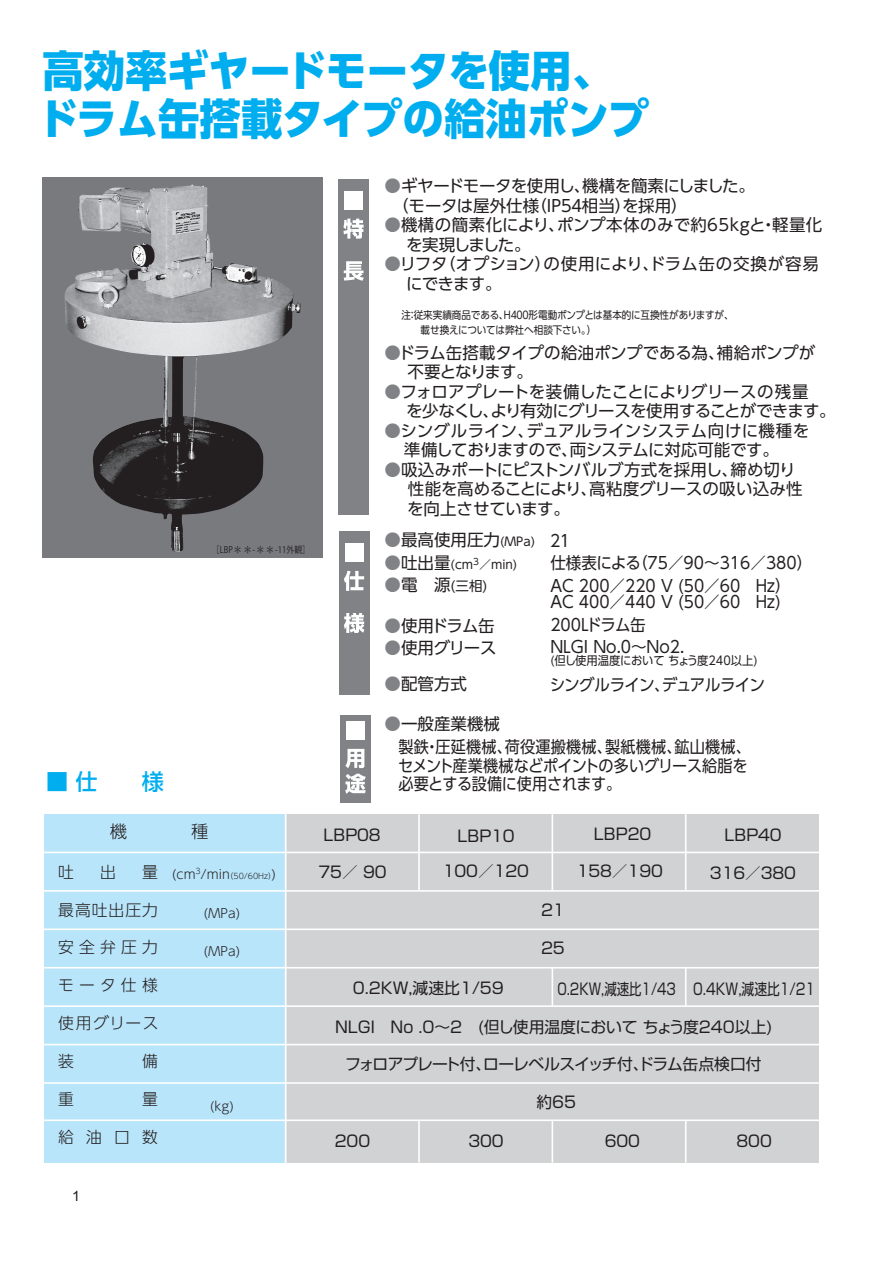
<style>
.page{position:relative;width:893px;height:1263px;background:#fff}
.page>*{position:absolute;margin:0;border:0;box-sizing:border-box;transform-origin:0 0}
.t1{font:42.75px/48px "UD Shin Go Pro Heavy 90 msp RKSJ H";letter-spacing:-.005em;color:#00aeef}
.t2{font:22.05px "UD Shin Go NT Pro Medium 90 msp RKSJ H";color:#00aeef}
.t3{font:16.5px/19.5px "UD Shin Go Pro Regular 90 msp RKSJ H";letter-spacing:-.005em;color:#231f20}
.t4{font:16.5px/22.5px "UD Shin Go Pro Regular 90 msp RKSJ H";letter-spacing:-.005em;color:#231f20;scale:.94 1}
.t5{font:16.5px/18.6px "UD Shin Go Pro Regular 90 msp RKSJ H";letter-spacing:-.005em;color:#231f20;scale:.92 1}
.t6{font:16.5px/19.5px "UD Shin Go Pro Regular 90 msp RKSJ H";letter-spacing:-.035em;color:#231f20}
.t7{font:16.5px/19.5px "UD Shin Go Pro Regular 90 msp RKSJ H";letter-spacing:-.025em;color:#231f20}
.t8{font:16.5px/19.5px "UD Shin Go Pro Regular 90 msp RKSJ H";letter-spacing:.025em;color:#231f20}
.t9{font:16.5px "UD Shin Go Pro Regular 90 msp RKSJ H";letter-spacing:.02em;color:#231f20}
.t10{font:16.5px "UD Shin Go Pro Regular 90 msp RKSJ H";letter-spacing:-.06em;color:#231f20;scale:.94 1}
.t11{font:15.75px "Shin Go Pro Regular 90 msp RKSJ H";letter-spacing:-.055em;color:#231f20}
.t12{font:15.75px "Shin Go Pro Regular 90 msp RKSJ H";color:#231f20}
.t13{font:15.75px "UD Shin Go Pro Light 90 msp RKSJ H";letter-spacing:.32em;color:#231f20}
.t14{font:15.75px "Shin Go Pro Regular 90 msp RKSJ H";color:#231f20;scale:.79 1}
.t15{font:14.25px "Arial";color:#231f20}
.t16{font:13.5px "UD Shin Go Pro Regular 90 msp RKSJ H";color:#231f20}
.t17{font:12.6px "UD Shin Go Pro Light 90 msp RKSJ H";color:#231f20}
.t18{font:12px "UD Shin Go Pro Regular 90 msp RKSJ H";color:#231f20;scale:.94 1}
.t19{font:12px "UD Shin Go Pro Regular 90 msp RKSJ H";color:#231f20}
.t20{font:10.65px/15.1px "UD Shin Go Pro Regular 90 msp RKSJ H";letter-spacing:-.015em;color:#231f20;scale:.9 1}
.t21{font:9px "Shin Go regular 90 msp RKSJ H";color:#231f20;scale:.88 1}
.t22{font:7.95px "UD Shin Go Pro Light 90 msp RKSJ H";color:#231f20}
.s1{color:#808285}
.s2{font-size:11.25px}
.s3{font-size:12.6px}
.s4{font-size:12px}
.s5{font-size:16.5px;color:#808285}
.s6{font-size:16.5px}
</style>
<div class="page">
<div style="left:43px;top:178px;width:280px;height:380px;background:#787a7d"></div>
<img style="left:65px;top:185px;width:236px;height:367px">
<div style="left:338px;top:179px;width:31px;height:335px;background:#808285"></div>
<div style="left:345px;top:191px;width:18px;height:19px;background:#fff"></div>
<svg style="left:343px;top:219px;width:21px;height:20px"></svg>
<svg style="left:344px;top:261px;width:20px;height:20px"></svg>
<div style="left:339px;top:531px;width:31px;height:164px;background:#808285"></div>
<div style="left:345px;top:544px;width:18px;height:18px;background:#fff"></div>
<svg style="left:344px;top:571px;width:20px;height:20px"></svg>
<svg style="left:344px;top:613px;width:20px;height:20px"></svg>
<div style="left:340px;top:715px;width:31px;height:87px;background:#808285"></div>
<div style="left:346px;top:721px;width:18px;height:18px;background:#fff"></div>
<svg style="left:345px;top:749px;width:19px;height:19px"></svg>
<svg style="left:345px;top:774px;width:21px;height:20px"></svg>
<div style="left:44px;top:814px;width:242px;height:349px;background:#b9e5fa"></div>
<div style="left:286px;top:814px;width:533px;height:349px;background:#d1d2d4"></div>
<hr style="left:44px;top:852px;width:775px;height:1px;background:#fff">
<hr style="left:44px;top:890px;width:775px;height:2px;background:#fff">
<hr style="left:44px;top:928px;width:775px;height:2px;background:#fff">
<hr style="left:44px;top:967px;width:775px;height:1px;background:#fff">
<hr style="left:44px;top:1005px;width:775px;height:2px;background:#fff">
<hr style="left:44px;top:1044px;width:775px;height:1px;background:#fff">
<hr style="left:44px;top:1082px;width:775px;height:2px;background:#fff">
<hr style="left:44px;top:1119px;width:775px;height:2px;background:#fff">
<hr style="left:285px;top:814px;width:2px;height:352px;background:#fff">
<hr style="left:418px;top:814px;width:2px;height:76px;background:#fff">
<hr style="left:552px;top:968px;width:1px;height:38px;background:#fff">
<hr style="left:552px;top:814px;width:1px;height:76px;background:#fff">
<hr style="left:685px;top:968px;width:1px;height:38px;background:#fff">
<hr style="left:685px;top:814px;width:1px;height:76px;background:#fff">
<hr style="left:418px;top:1120px;width:2px;height:43px;background:#fff">
<hr style="left:552px;top:1120px;width:1px;height:43px;background:#fff">
<hr style="left:685px;top:1120px;width:1px;height:43px;background:#fff">
<h1 class="t1" style="left:37px;top:46px;width:613px">高効率ギヤードモータを使用、ドラム缶搭載タイプの給油ポンプ</h1>
<p class="t7" style="left:392px;top:176px;width:364px;text-indent:-8px"><span class="s1">●</span>ギヤードモータを使用し、機構を簡素にしました。（モータは屋外仕様（ＩＰ５４相当）を採用）</p>
<p class="t8" style="left:406px;top:215px;width:418px;text-indent:-22px"><span class="s1">●</span>機構の簡素化により、ポンプ本体のみで約65kgと・軽量化を実現しました。</p>
<p class="t9" style="left:385px;top:251px;width:436px"><span class="s1">●</span>リフタ（オプション）の使用により、ドラム缶の交換が容易</p>
<p class="t20" style="left:401px;top:307px;width:370px">注：従来実績商品である、Ｈ４００形電動ポンプとは基本的に互換性がありますが、　 載せ換えについては弊社へ相談下さい。）</p>
<p class="t21" style="left:212px;top:544px;width:113px">［LBP<span class="s2">＊＊</span>-<span class="s2">＊＊</span>-11外観］</p>
<h2 class="t2" style="left:46px;top:763px;width:119px">■ 仕　　様</h2>
<p class="t13" style="left:58px;top:859px;width:17px">吐</p>
<p class="t13" style="left:100px;top:859px;width:17px">出</p>
<p class="t13" style="left:142px;top:859px;width:17px">量</p>
<p class="t13" style="left:58px;top:897px;width:101px">最高吐出圧力</p>
<p class="t13" style="left:58px;top:935px;width:101px">安全弁圧力</p>
<p class="t13" style="left:58px;top:972px;width:101px">モータ仕様</p>
<p class="t13" style="left:58px;top:1010px;width:102px">使用グリース</p>
<p class="t13" style="left:58px;top:1048px;width:17px">装</p>
<p class="t13" style="left:142px;top:1048px;width:17px">備</p>
<p class="t13" style="left:58px;top:1086px;width:17px">重</p>
<p class="t13" style="left:142px;top:1086px;width:17px">量</p>
<p class="t13" style="left:58px;top:1124px;width:101px">給油口数</p>
<p class="t22" style="left:172px;top:869px;width:106px"><span class="s3">(cm</span>３<span class="s3">/min</span>（50/60Hz）<span class="s3">)</span></p>
<p class="t17" style="left:203px;top:903px;width:38px">(MPa)</p>
<p class="t17" style="left:203px;top:941px;width:38px">(MPa)</p>
<p class="t17" style="left:210px;top:1096px;width:26px">(kg)</p>
<p class="t3" style="left:407px;top:342px;width:409px;text-indent:-23px"><span class="s1">●</span>ドラム缶搭載タイプの給油ポンプである為、補給ポンプが不要となります。</p>
<p class="t6" style="left:406px;top:381px;width:431px;text-indent:-22px"><span class="s1">●</span>フォロアプレートを装備したことによりグリースの残量<br>を少なくし、より有効にグリースを使用することができます。</p>
<p class="t3" style="left:404px;top:420px;width:407px;text-indent:-19px"><span class="s1">●</span>シングルライン、デュアルラインシステム向けに機種を準備しておりますので、両システムに対応可能です。</p>
<p class="t3" style="left:407px;top:459px;width:397px;text-indent:-23px"><span class="s1">●</span>吸込みポートにピストンバルブ方式を採用し、締め切り性能を高めることにより、高粘度グリースの吸い込み性を向上させています。</p>
<p class="t3" style="left:385px;top:530px;width:152px"><span class="s1">●</span>最高使用圧力<span class="s4">(MPa)</span></p>
<p class="t19" style="left:385px;top:554px;width:134px"><span class="s5">●</span><span class="s6">吐出量</span>(cm<sup>3</sup>／min)</p>
<p class="t16" style="left:385px;top:575px;width:104px"><span class="s5">●</span><span class="s6">電　源</span>(三相)</p>
<p class="t3" style="left:385px;top:615px;width:112px"><span class="s1">●</span>使用ドラム缶</p>
<p class="t3" style="left:385px;top:638px;width:114px"><span class="s1">●</span>使用グリース</p>
<p class="t3" style="left:385px;top:674px;width:84px"><span class="s1">●</span>配管方式</p>
<p class="t3" style="left:385px;top:713px;width:117px"><span class="s1">●</span>一般産業機械</p>
<p class="t4" style="left:547px;top:529px;width:283px">２１<br>仕様表による（75／90～316／380）<br>AC 200／220 V (50／60　Hz）</p>
<p class="t4" style="left:550px;top:590px;width:247px">AC 400／440 V (50／60　Hz)<br>200Lドラム缶<br>NLGI No.0～No2.</p>
<p class="t18" style="left:550px;top:651px;width:222px">(但し使用温度において ちょう度240以上)</p>
<p class="t10" style="left:550px;top:671px;width:230px">シングルライン、デュアルライン</p>
<p class="t5" style="left:398px;top:737px;width:385px">製鉄・圧延機械、荷役運搬機械、製紙機械、鉱山機械、セメント産業機械などポイントの多いグリース給脂を必要とする設備に使用されます。</p>
<p class="t11" style="left:320px;top:822px;width:64px">ＬＢＰ０８</p>
<p class="t11" style="left:454px;top:823px;width:64px">ＬＢＰ１０</p>
<p class="t11" style="left:591px;top:821px;width:64px">ＬＢＰ２０</p>
<p class="t11" style="left:721px;top:822px;width:64px">ＬＢＰ４０</p>
<p class="t11" style="left:317px;top:859px;width:73px">７５／ ９０</p>
<p class="t11" style="left:441px;top:858px;width:92px">１００／１２０</p>
<p class="t11" style="left:575px;top:858px;width:92px">１５８／１９０</p>
<p class="t11" style="left:708px;top:860px;width:92px">３１６／３８０</p>
<p class="t11" style="left:541px;top:897px;width:25px">21</p>
<p class="t11" style="left:541px;top:935px;width:25px">25</p>
<p class="t12" style="left:353px;top:975px;width:153px">0.2KW,減速比1/59</p>
<p class="t14" style="left:557px;top:976px;width:328px">0.2KW,減速比1/43 0.4KW,減速比1/21</p>
<p class="t12" style="left:335px;top:1013px;width:439px">NLGI　No .0～2　(但し使用温度において ちょう度240以上)</p>
<p class="t11" style="left:345px;top:1051px;width:418px">フォロアプレート付、ローレベルスイッチ付、ドラム缶点検口付</p>
<p class="t11" style="left:536px;top:1089px;width:41px">約65</p>
<p class="t11" style="left:333px;top:1128px;width:41px">２００</p>
<p class="t11" style="left:466px;top:1128px;width:41px">３００</p>
<p class="t11" style="left:603px;top:1128px;width:41px">６００</p>
<p class="t11" style="left:735px;top:1128px;width:41px">８００</p>
<p class="t15" style="left:72px;top:1186px;width:9px">1</p>
</div>
